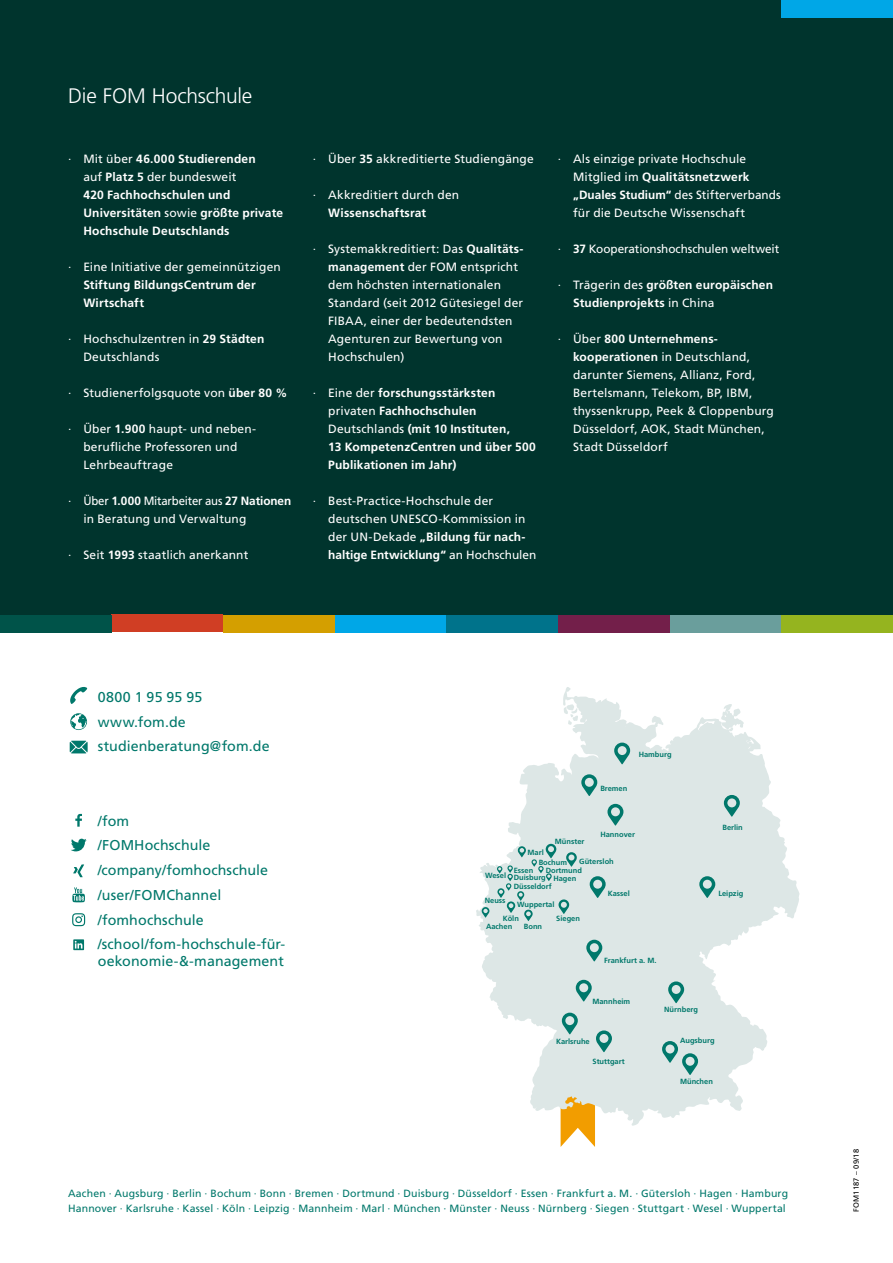
<style>
.page{position:relative;width:893px;height:1263px;background:#fff}
.page>*{position:absolute;margin:0;border:0;box-sizing:border-box;transform-origin:0 0}
.t1{font:300 21px "Frutiger LT Std";letter-spacing:-.005em;color:#fff}
.t2{font:14.25px/24.8px "Frutiger LT Std";letter-spacing:.005em;color:#00786b}
.t3{font:12px/18px "Frutiger LT Std";letter-spacing:.01em;color:#fff}
.t4{font:700 12px/18px "Frutiger LT Std";letter-spacing:.015em;color:#fff}
.t5{font:10.5px/15px "Frutiger LT Std";letter-spacing:.02em;color:#00786b}
.t6{font:700 7.5px/7.6px "Frutiger LT Std";color:#00786b}
.t7{font:7.5px "Frutiger LT Std";letter-spacing:.025em;color:#000}
.s1{font-weight:400}
.s2{font-weight:700}
</style>
<div class="page">
<div style="left:0;top:0;width:893px;height:623px;background:#00342d"></div>
<div style="left:781px;top:0;width:112px;height:17px;background:#00a7e7"></div>
<svg style="left:561px;top:1126px;width:34px;height:21px"></svg>
<svg style="left:476px;top:687px;width:324px;height:439px;fill:#dde7e6"></svg>
<svg style="left:614px;top:743px;width:16px;height:21px"></svg>
<svg style="left:724px;top:795px;width:16px;height:22px"></svg>
<svg style="left:581px;top:774px;width:16px;height:22px"></svg>
<svg style="left:607px;top:804px;width:16px;height:22px"></svg>
<svg style="left:590px;top:876px;width:16px;height:22px"></svg>
<svg style="left:699px;top:876px;width:16px;height:22px"></svg>
<svg style="left:482px;top:907px;width:7px;height:11px"></svg>
<svg style="left:497px;top:844px;width:80px;height:77px;background:#cadddb"></svg>
<svg style="left:586px;top:940px;width:16px;height:21px"></svg>
<svg style="left:576px;top:980px;width:16px;height:21px"></svg>
<svg style="left:562px;top:1013px;width:16px;height:21px"></svg>
<svg style="left:596px;top:1030px;width:16px;height:22px"></svg>
<svg style="left:668px;top:981px;width:16px;height:22px"></svg>
<svg style="left:662px;top:1041px;width:36px;height:34px"></svg>
<svg style="left:70px;top:687px;width:17px;height:17px"></svg>
<svg style="left:70px;top:713px;width:17px;height:17px"></svg>
<svg style="left:70px;top:741px;width:18px;height:12px"></svg>
<svg style="left:75px;top:814px;width:7px;height:13px"></svg>
<svg style="left:71px;top:839px;width:15px;height:12px"></svg>
<svg style="left:73px;top:864px;width:11px;height:13px"></svg>
<svg style="left:72px;top:887px;width:13px;height:15px"></svg>
<svg style="left:72px;top:913px;width:13px;height:13px"></svg>
<svg style="left:73px;top:939px;width:11px;height:11px"></svg>
<div style="left:335px;top:615px;width:111px;height:17px;background:#00a7e7"></div>
<div style="left:670px;top:615px;width:111px;height:17px;background:#6a9e9c"></div>
<div style="left:446px;top:615px;width:112px;height:17px;background:#00738b"></div>
<div style="left:558px;top:615px;width:112px;height:17px;background:#731f4a"></div>
<div style="left:223px;top:615px;width:112px;height:17px;background:#d49f00"></div>
<div style="left:112px;top:615px;width:111px;height:17px;background:#d03e24"></div>
<div style="left:0;top:615px;width:112px;height:17px;background:#005349"></div>
<div style="left:781px;top:615px;width:112px;height:17px;background:#95b41f"></div>
<h1 class="t1" style="left:68px;top:84px;width:186px">Die FOM Hochschule</h1>
<p class="t4" style="left:83px;top:150px;width:201px;text-indent:-15px"><span class="s1">· Mit über</span> 46.000 Studierenden<br><span class="s1">auf</span> Platz 5 <span class="s1">der bundesweit<br></span>420 Fachhochschulen und<br>Universitäten <span class="s1">sowie</span> größte private<br>Hochschule Deutschlands</p>
<p class="t3" style="left:68px;top:258px;width:214px">· Eine Initiative der gemeinnützigen</p>
<p class="t4" style="left:83px;top:276px;width:174px">Stiftung BildungsCentrum der<br>Wirtschaft</p>
<p class="t3" style="left:83px;top:330px;width:183px;text-indent:-15px">· Hochschulzentren in <span class="s2">29 Städten<br></span>Deutschlands</p>
<p class="t3" style="left:68px;top:384px;width:221px">· Studienerfolgsquote von <span class="s2">über 80 %</span></p>
<p class="t3" style="left:83px;top:420px;width:174px;text-indent:-15px">· Über <span class="s2">1.900</span> haupt- und neben&shy;berufliche Professoren und<br>Lehrbeauftrage</p>
<p class="t3" style="left:83px;top:492px;width:209px;text-indent:-15px">· Über <span class="s2">1.000</span> Mitarbeiter aus <span class="s2">27 Nationen </span>in Beratung und Verwaltung</p>
<p class="t3" style="left:68px;top:546px;width:182px">· Seit <span class="s2">1993</span> staatlich anerkannt</p>
<p class="t3" style="left:313px;top:150px;width:222px">· Über <span class="s2">35</span> akkreditierte Studiengänge</p>
<p class="t3" style="left:313px;top:186px;width:148px">· Akkreditiert durch den</p>
<p class="t4" style="left:328px;top:204px;width:99px">Wissenschaftsrat</p>
<p class="t3" style="left:328px;top:240px;width:197px;text-indent:-15px">· Systemakkreditiert: Das <span class="s2">Qualitäts&shy;management</span> der FOM entspricht dem höchsten internationalen<br>Standard (seit 2012 Gütesiegel der<br>FIBAA, einer der bedeutendsten<br>Agenturen zur Bewertung von<br>Hochschulen)</p>
<p class="t4" style="left:328px;top:384px;width:209px;text-indent:-15px"><span class="s1">· Eine der</span> forschungsstärksten <span class="s1">privaten</span> Fachhochschulen<br><span class="s1">Deutschlands</span> (mit 10 Instituten,<br>13 KompetenzCentren und über 500<br>Publikationen im Jahr)</p>
<p class="t3" style="left:328px;top:492px;width:210px;text-indent:-15px">· Best-Practice-Hochschule der deutschen UNESCO-Kommission in der UN-Dekade <span class="s2">„Bildung für nach&shy;haltige Entwicklung“</span> an Hochschulen</p>
<p class="t3" style="left:573px;top:150px;width:209px;text-indent:-15px">· Als einzige private Hochschule Mitglied im <span class="s2">Qualitätsnetzwerk „Duales Studium“</span> des Stifterverbands für die Deutsche Wissenschaft</p>
<p class="t3" style="left:558px;top:240px;width:223px">· <span class="s2">37</span> Kooperationshochschulen weltweit</p>
<p class="t4" style="left:573px;top:276px;width:202px;text-indent:-15px"><span class="s1">· Trägerin des</span> größten europäischen<br>Studienprojekts <span class="s1">in China</span></p>
<p class="t3" style="left:573px;top:330px;width:202px;text-indent:-15px">· Über <span class="s2">800 Unternehmens&shy;kooperationen</span> in Deutschland, darunter Siemens, Allianz, Ford,<br>Bertelsmann, Telekom, BP, IBM, thyssenkrupp, Peek &amp; Cloppenburg<br>Düsseldorf, AOK, Stadt München,<br>Stadt Düsseldorf</p>
<p class="t2" style="left:98px;top:684px;width:173px">0800 1 95 95 95 www.fom.de studienberatung@fom.de</p>
<p class="t2" style="left:98px;top:808px;width:189px">/fom<br>/FOMHochschule /company/fomhochschule /user/FOMChannel /fomhochschule /school/fom-hochschule-für-</p>
<p class="t2" style="left:98px;top:949px;width:188px">oekonomie-&amp;-management</p>
<p class="t6" style="left:528px;top:848px;width:18px">Marl</p>
<p class="t6" style="left:555px;top:837px;width:31px">Münster</p>
<p class="t6" style="left:600px;top:785px;width:28px">Bremen</p>
<p class="t6" style="left:639px;top:750px;width:34px">Hamburg</p>
<p class="t6" style="left:600px;top:831px;width:36px">Hannover</p>
<p class="t6" style="left:722px;top:823px;width:22px">Berlin</p>
<p class="t6" style="left:579px;top:858px;width:36px">Gütersloh</p>
<p class="t6" style="left:539px;top:859px;width:30px">Bochum</p>
<p class="t6" style="left:514px;top:866px;width:70px;text-indent:32px">Dortmund<br>Duisburg</p>
<p class="t6" style="left:514px;top:866px;width:21px">Essen</p>
<p class="t6" style="left:485px;top:872px;width:23px">Wesel</p>
<p class="t6" style="left:503px;top:914px;width:18px">Köln</p>
<p class="t6" style="left:553px;top:874px;width:24px">Hagen</p>
<p class="t6" style="left:514px;top:883px;width:39px">Düsseldorf</p>
<p class="t6" style="left:608px;top:890px;width:24px">Kassel</p>
<p class="t6" style="left:718px;top:890px;width:27px">Leipzig</p>
<p class="t6" style="left:485px;top:896px;width:22px">Neuss</p>
<p class="t6" style="left:486px;top:922px;width:28px">Aachen</p>
<p class="t6" style="left:517px;top:901px;width:39px">Wuppertal</p>
<p class="t6" style="left:556px;top:914px;width:25px">Siegen</p>
<p class="t6" style="left:524px;top:922px;width:20px">Bonn</p>
<p class="t6" style="left:604px;top:957px;width:54px">Frankfurt a. M.</p>
<p class="t6" style="left:592px;top:997px;width:39px">Mannheim</p>
<p class="t6" style="left:664px;top:1005px;width:35px">Nürnberg</p>
<p class="t6" style="left:556px;top:1037px;width:35px">Karlsruhe</p>
<p class="t6" style="left:592px;top:1057px;width:34px">Stuttgart</p>
<p class="t6" style="left:680px;top:1036px;width:36px">Augsburg</p>
<p class="t6" style="left:680px;top:1078px;width:34px">München</p>
<p class="t5" style="left:68px;top:1186px;width:722px">Aachen · Augsburg · Berlin · Bochum · Bonn · Bremen · Dortmund · Duisburg · Düsseldorf · Essen · Frankfurt a. M. · Gütersloh · Hagen · Hamburg<br>Hannover · Karlsruhe · Kassel · Köln · Leipzig · Mannheim · Marl · München · Münster · Neuss · Nürnberg · Siegen · Stuttgart · Wesel · Wuppertal</p>
<p class="t7" style="left:852px;top:1212px;width:64px;rotate:-90deg">FOM1187 – 09/18</p>
</div>
